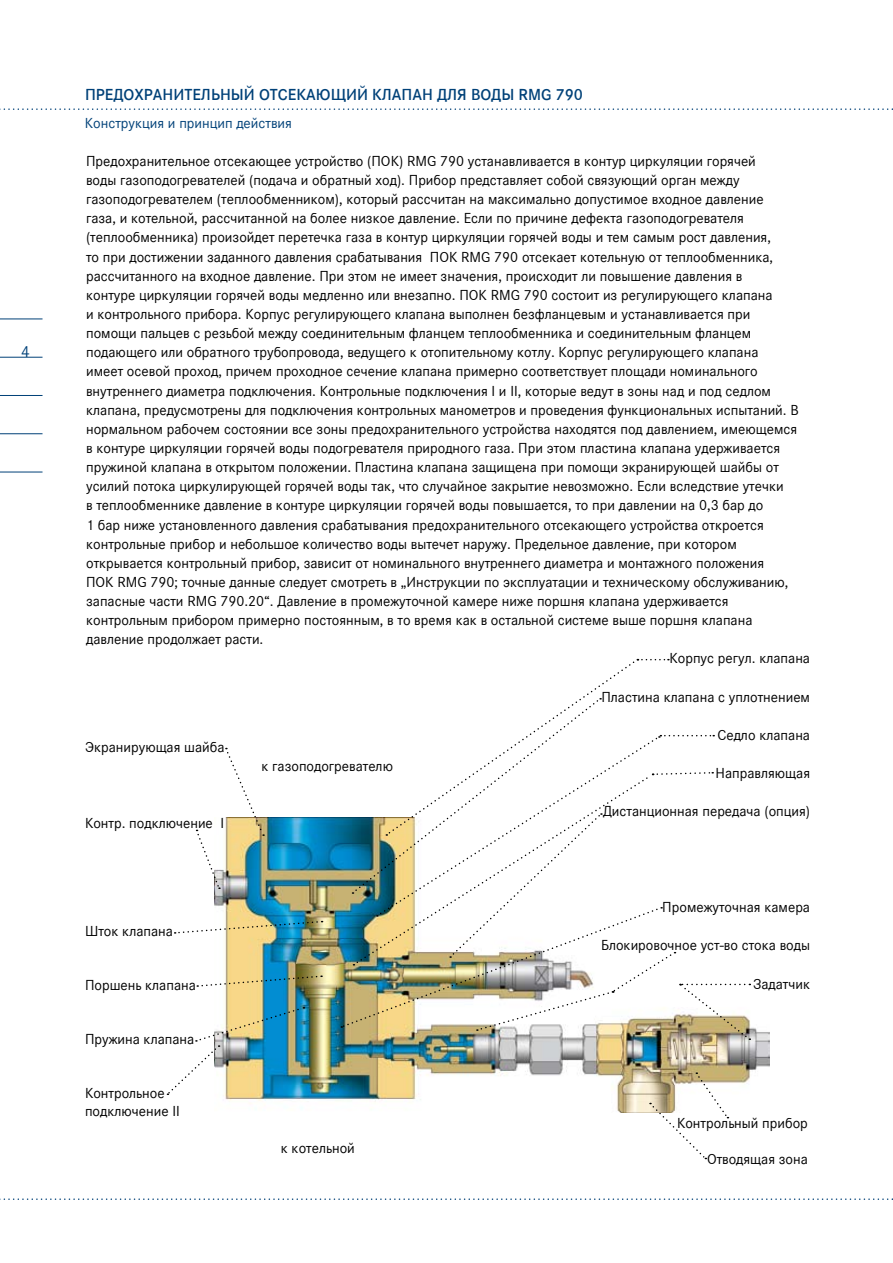
<style>
.page{position:relative;width:893px;height:1263px;background:#fff}
.page>*{position:absolute;margin:0;border:0;box-sizing:border-box;transform-origin:0 0}
.t1{font:700 16.5px "Corporate S";color:#004178}
.t2{font:16.5px "Corporate S";color:#004178}
.t3{font:15px/18px "Corporate S";color:#000}
.t4{font:15px "Corporate S";color:#004178}
</style>
<div class="page">
<hr style="left:0;top:319px;width:43px;height:1px;background:#004178">
<hr style="left:0;top:357px;width:43px;height:1px;background:#004178">
<hr style="left:0;top:395px;width:43px;height:1px;background:#004178">
<hr style="left:0;top:433px;width:43px;height:1px;background:#004178">
<hr style="left:0;top:472px;width:43px;height:1px;background:#004178">
<svg style="left:0;top:108px;width:893px;height:2px"></svg>
<svg style="left:0;top:1198px;width:893px;height:2px"></svg>
<img style="left:215px;top:817px;width:555px;height:296px">
<svg style="left:196px;top:830px;width:24px;height:59px"></svg>
<svg style="left:175px;top:920px;width:148px;height:14px"></svg>
<svg style="left:197px;top:975px;width:125px;height:12px"></svg>
<svg style="left:650px;top:1072px;width:78px;height:87px"></svg>
<svg style="left:167px;top:1007px;width:137px;height:88px"></svg>
<svg style="left:226px;top:748px;width:38px;height:88px"></svg>
<svg style="left:341px;top:659px;width:409px;height:381px"></svg>
<p class="t2" style="left:21px;top:340px;width:10px">4</p>
<p class="t1" style="left:85px;top:83px;width:499px">предохранительный отсекающий клапан для воды Rmg 790</p>
<p class="t4" style="left:85px;top:112px;width:208px">Конструкция и принцип действия</p>
<p class="t3" style="left:86px;top:151px;width:671px">Предохранительное отсекающее устройство (ПОК) RMG 790 устанавливается в контур циркуляции горячей</p>
<p class="t3" style="left:86px;top:170px;width:655px">воды газоподогревателей (подача и обратный ход). Прибор представляет собой связующий орган между</p>
<p class="t3" style="left:86px;top:189px;width:679px">газоподогревателем (теплообменником), который рассчитан на максимально допустимое входное давление</p>
<p class="t3" style="left:86px;top:208px;width:659px">газа, и котельной, рассчитанной на более низкое давление. Если по причине дефекта газоподогревателя</p>
<p class="t3" style="left:86px;top:227px;width:686px">(теплообменника) произойдет перетечка газа в контур циркуляции горячей воды и тем самым рост давления,</p>
<p class="t3" style="left:86px;top:246px;width:689px">то при достижении заданного давления срабатывания ПОК RMG 790 отсекает котельную от теплообменника,</p>
<p class="t3" style="left:86px;top:266px;width:658px">рассчитанного на входное давление. При этом не имеет значения, происходит ли повышение давления в</p>
<p class="t3" style="left:86px;top:285px;width:688px">контуре циркуляции горячей воды медленно или внезапно. ПОК RMG 790 состоит из регулирующего клапана</p>
<p class="t3" style="left:86px;top:304px;width:666px">и контрольного прибора. Корпус регулирующего клапана выполнен безфланцевым и устанавливается при</p>
<p class="t3" style="left:86px;top:323px;width:667px">помощи пальцев с резьбой между соединительным фланцем теплообменника и соединительным фланцем</p>
<p class="t3" style="left:86px;top:342px;width:674px">подающего или обратного трубопровода, ведущего к отопительному котлу. Корпус регулирующего клапана</p>
<p class="t3" style="left:86px;top:361px;width:673px">имеет осевой проход, причем проходное сечение клапана примерно соответствует площади номинального</p>
<p class="t3" style="left:86px;top:380px;width:686px">внутреннего диаметра подключения. Контрольные подключения I и II, которые ведут в зоны над и под седлом</p>
<p class="t3" style="left:86px;top:400px;width:714px">клапана, предусмотрены для подключения контрольных манометров и проведения функциональных испытаний. В</p>
<p class="t3" style="left:86px;top:419px;width:713px">нормальном рабочем состоянии все зоны предохранительного устройства находятся под давлением, имеющемся</p>
<p class="t3" style="left:86px;top:438px;width:696px">в контуре циркуляции горячей воды подогревателя природного газа. При этом пластина клапана удерживается</p>
<p class="t3" style="left:86px;top:457px;width:694px">пружиной клапана в открытом положении. Пластина клапана защищена при помощи экранирующей шайбы от</p>
<p class="t3" style="left:86px;top:476px;width:699px">усилий потока циркулирующей горячей воды так, что случайное закрытие невозможно. Если вследствие утечки</p>
<p class="t3" style="left:86px;top:495px;width:679px">в теплообменнике давление в контуре циркуляции горячей воды повышается, то при давлении на 0,3 бар до</p>
<p class="t3" style="left:86px;top:514px;width:679px">1 бар ниже установленного давления срабатывания предохранительного отсекающего устройства откроется</p>
<p class="t3" style="left:86px;top:534px;width:652px">контрольные прибор и небольшое количество воды вытечет наружу. Предельное давление, при котором</p>
<p class="t3" style="left:86px;top:553px;width:679px">открывается контрольный прибор, зависит от номинального внутреннего диаметра и монтажного положения</p>
<p class="t3" style="left:86px;top:572px;width:704px">ПОК RMG 790; точные данные следует смотреть в „Инструкции по эксплуатации и техническому обслуживанию,</p>
<p class="t3" style="left:86px;top:591px;width:644px">запасные части RMG 790.20“. Давление в промежуточной камере ниже поршня клапана удерживается</p>
<p class="t3" style="left:86px;top:610px;width:668px">контрольным прибором примерно постоянным, в то время как в остальной системе выше поршня клапана</p>
<p class="t3" style="left:86px;top:629px;width:179px">давление продолжает расти.</p>
<p class="t3" style="left:669px;top:648px;width:142px">Корпус регул. клапана</p>
<p class="t3" style="left:601px;top:687px;width:210px">Пластина клапана с уплотнением</p>
<p class="t3" style="left:717px;top:725px;width:94px">Седло клапана</p>
<p class="t3" style="left:716px;top:763px;width:96px">Направляющая</p>
<p class="t3" style="left:603px;top:801px;width:209px">Дистанционная передача (опция)</p>
<p class="t3" style="left:85px;top:736px;width:141px">Экранирующая шайба</p>
<p class="t3" style="left:261px;top:756px;width:133px">к газоподогревателю</p>
<p class="t3" style="left:85px;top:813px;width:141px">Контр. подключение I</p>
<p class="t3" style="left:85px;top:921px;width:89px">Шток клапана</p>
<p class="t3" style="left:85px;top:975px;width:112px">Поршень клапана</p>
<p class="t3" style="left:85px;top:1029px;width:111px">Пружина клапана</p>
<p class="t3" style="left:85px;top:1083px;width:96px">Контрольное подключение II</p>
<p class="t3" style="left:281px;top:1138px;width:76px">к котельной</p>
<p class="t3" style="left:662px;top:897px;width:149px">Промежуточная камера</p>
<p class="t3" style="left:601px;top:935px;width:211px">Блокировочное уст-во стока воды</p>
<p class="t3" style="left:753px;top:974px;width:58px">Задатчик</p>
<p class="t3" style="left:677px;top:1113px;width:132px">Контрольный прибор</p>
<p class="t3" style="left:707px;top:1149px;width:102px">Отводящая зона</p>
</div>
